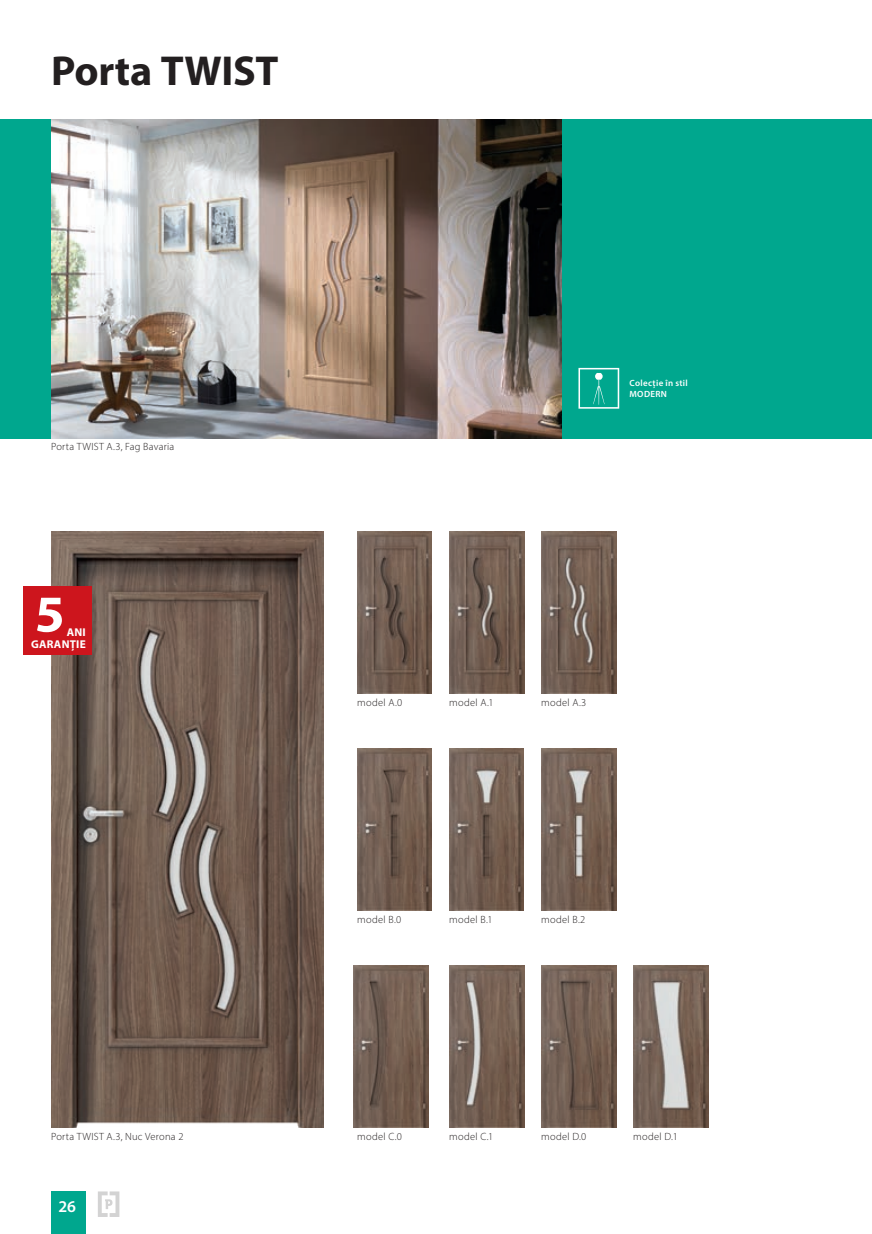
<style>
.page{position:relative;width:872px;height:1234px;background:#fff}
.page>*{position:absolute;margin:0;border:0;box-sizing:border-box;transform-origin:0 0}
.t1{font:700 52.2px "Myriad Pro";color:#fff;scale:1.04 1}
.Nazwa_KOLEKCJI{font:700 42px "Myriad Pro";letter-spacing:-.005em;color:#231f20}
.t2{font:600 16.5px "Myriad Pro";color:#fff}
.t3{font:700 11.25px "Myriad Pro";letter-spacing:.02em;color:#fff}
.podpis_model{font:300 10.5px "Myriad Pro";letter-spacing:.03em;color:#231f20}
.podpis_model-2{font:600 9px/10.8px "Myriad Pro";letter-spacing:.035em;color:#fff}
</style>
<div class="page">
<div style="left:51px;top:1191px;width:34px;height:42px;background:#00a78e"></div>
<div style="left:0;top:119px;width:872px;height:319px;background:#00a78e"></div>
<img style="left:51px;top:119px;width:510px;height:319px">
<img style="left:449px;top:965px;width:75px;height:162px">
<img style="left:541px;top:965px;width:75px;height:162px">
<img style="left:633px;top:965px;width:75px;height:162px">
<img style="left:357px;top:531px;width:75px;height:162px">
<img style="left:449px;top:531px;width:75px;height:162px">
<img style="left:542px;top:531px;width:74px;height:162px">
<img style="left:51px;top:531px;width:272px;height:596px">
<img style="left:357px;top:748px;width:75px;height:162px">
<img style="left:449px;top:748px;width:75px;height:162px">
<img style="left:542px;top:748px;width:74px;height:162px">
<img style="left:354px;top:965px;width:74px;height:162px">
<svg style="left:98px;top:1191px;width:21px;height:25px"></svg>
<svg style="left:578px;top:368px;width:41px;height:40px"></svg>
<div style="left:23px;top:586px;width:68px;height:68px;background:#cd151d"></div>
<p class="Nazwa_KOLEKCJI" style="left:51px;top:44px;width:229px">Porta TWIST</p>
<p class="podpis_model" style="left:51px;top:440px;width:125px">Porta TWIST A.3, Fag Bavaria</p>
<h1 class="t1" style="left:35px;top:580px;width:30px">5</h1>
<p class="t3" style="left:31px;top:637px;width:56px">GARANȚIE</p>
<p class="t3" style="left:67px;top:624px;width:21px">ANI</p>
<p class="podpis_model" style="left:51px;top:1129px;width:134px">Porta TWIST A.3, Nuc Verona 2</p>
<h3 class="t2" style="left:58px;top:1195px;width:19px">26</h3>
<p class="podpis_model-2" style="left:629px;top:377px;width:60px">Colecție în stil<br>MODERN</p>
<p class="podpis_model" style="left:357px;top:695px;width:47px">model A.0</p>
<p class="podpis_model" style="left:449px;top:695px;width:46px">model A.1</p>
<p class="podpis_model" style="left:541px;top:695px;width:47px">model A.3</p>
<p class="podpis_model" style="left:357px;top:912px;width:45px">model B.0</p>
<p class="podpis_model" style="left:449px;top:912px;width:45px">model B.1</p>
<p class="podpis_model" style="left:541px;top:912px;width:46px">model B.2</p>
<p class="podpis_model" style="left:357px;top:1129px;width:46px">model C.0</p>
<p class="podpis_model" style="left:449px;top:1129px;width:46px">model C.1</p>
<p class="podpis_model" style="left:541px;top:1129px;width:47px">model D.0</p>
<p class="podpis_model" style="left:633px;top:1129px;width:46px">model D.1</p>
</div>
